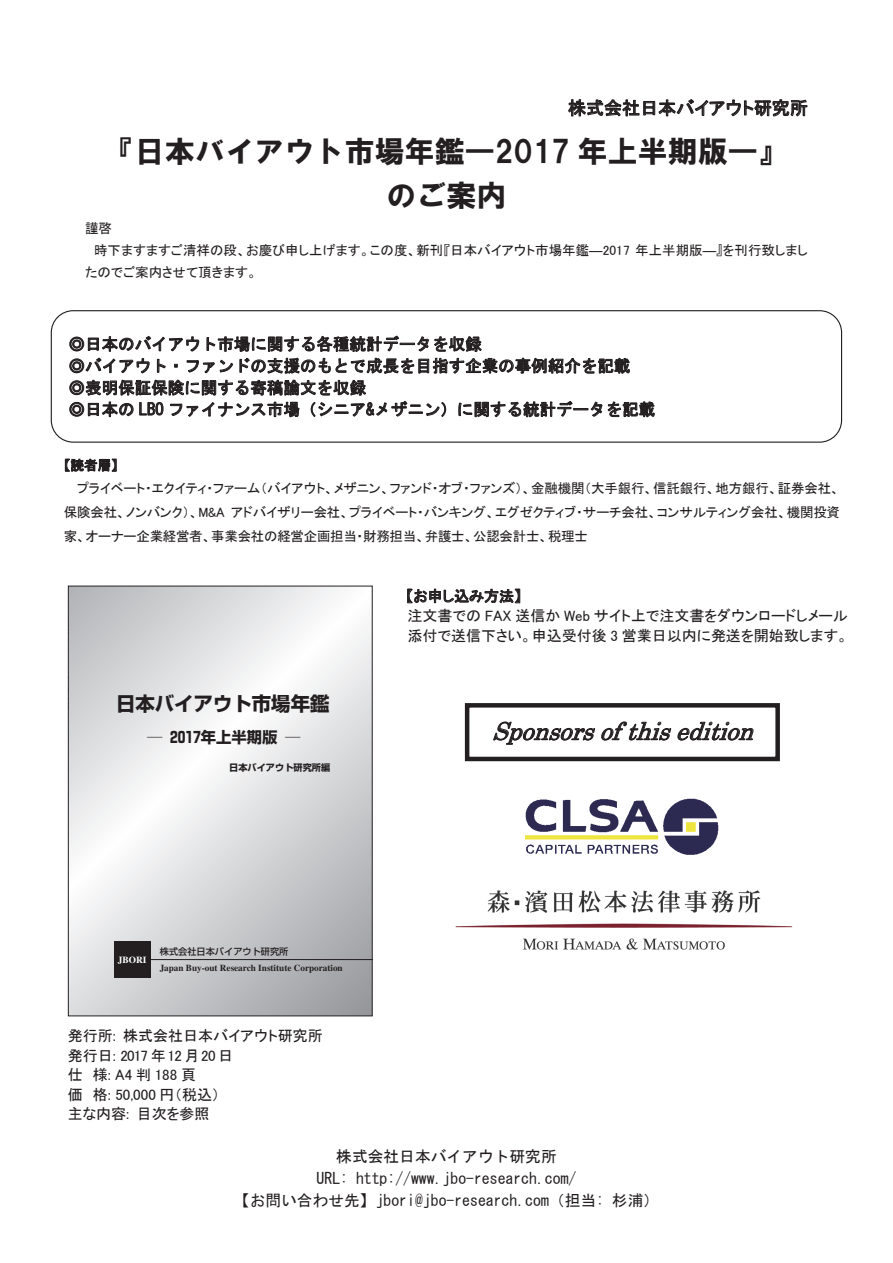
<style>
.page{position:relative;width:893px;height:1263px;background:#fff}
.page>*{position:absolute;margin:0;border:0;box-sizing:border-box;transform-origin:0 0}
.t1{font:30px/43.7px "HGS Soei Kakugothic UB";color:#231f20;text-align:center}
.t2{font:italic 24px "Century";color:#231f20}
.t3{font:700 19.35px "Shin Go";color:#231f20}
.t4{font:18px "MS P Gothic";color:#231f20}
.t5{font:16.5px/21.8px "MS Gothic";letter-spacing:.005em;color:#231f20}
.t6{font:15.75px/21.9px "MS Gothic";color:#231f20;text-align:center}
.t7{font:700 15.3px "Shin Go";color:#231f20}
.t8{font:15px/19.5px "MS P Gothic";color:#231f20}
.t9{font:13.5px "MS P Gothic";letter-spacing:-.005em;color:#231f20}
.t10{font:700 9.3px "Times";color:#fff}
.t11{font:700 9.15px "Times";color:#231f20}
.t12{font:500 9.15px "Shin Go";color:#231f20}
.t13{font:700 9.15px "Shin Go";color:#231f20}
.s1{font-family:"Shingo Num"}
</style>
<div class="page">
<svg style="left:568px;top:99px;width:239px;height:18px"></svg>
<svg style="left:65px;top:459px;width:52px;height:13px"></svg>
<svg style="left:407px;top:589px;width:113px;height:14px"></svg>
<div style="left:465px;top:703px;width:315px;height:58px;border:4px solid #231f20"></div>
<svg style="left:493px;top:721px;width:261px;height:24px"></svg>
<div style="left:51px;top:310px;width:791px;height:133px;border:1px solid #231f20;border-radius:22px"></div>
<svg style="left:70px;top:336px;width:560px;height:59px"></svg>
<svg style="left:70px;top:402px;width:63px;height:15px"></svg>
<svg style="left:139px;top:402px;width:24px;height:13px"></svg>
<svg style="left:170px;top:402px;width:129px;height:16px"></svg>
<svg style="left:311px;top:401px;width:135px;height:16px"></svg>
<svg style="left:459px;top:401px;width:196px;height:16px"></svg>
<svg style="left:70px;top:588px;width:300px;height:426px"></svg>
<div style="left:114px;top:941px;width:36px;height:36px;background:#231f20"></div>
<hr style="left:149px;top:959px;width:223px;height:1px;background:#231f20">
<div style="left:68px;top:586px;width:304px;height:430px;border:1px solid #231f20"></div>
<img style="left:525px;top:799px;width:194px;height:56px">
<img style="left:455px;top:891px;width:337px;height:58px">
<h3 class="t4" style="left:568px;top:99px;width:241px">株式会社日本バイアウト研究所</h3>
<h1 class="t1" style="left:105px;top:130px;width:684px">『日本バイアウト市場年鑑—2017 年上半期版—』のご案内</h1>
<p class="t9" style="left:85px;top:221px;width:28px">謹啓</p>
<p class="t9" style="left:94px;top:243px;width:715px">時下ますますご清祥の段、お慶び申し上げます。この度、新刊『日本バイアウト市場年鑑―2017 年上半期版―』を刊行致しまし</p>
<p class="t9" style="left:85px;top:265px;width:174px">たのでご案内させて頂きます。</p>
<p class="t5" style="left:69px;top:333px;width:588px">◎日本のバイアウト市場に関する各種統計データを収録<br>◎バイアウト・ファンドの支援のもとで成長を目指す企業の事例紹介を記載<br>◎表明保証保険に関する寄稿論文を収録<br>◎日本の LBO ファイナンス市場（シニア&amp;メザニン）に関する統計データを記載</p>
<p class="t9" style="left:64px;top:458px;width:56px">【読者層】</p>
<p class="t9" style="left:77px;top:481px;width:764px">プライベート・エクイティ・ファーム（バイアウト、メザニン、ファンド・オブ・ファンズ）、金融機関（大手銀行、信託銀行、地方銀行、証券会社、</p>
<p class="t9" style="left:64px;top:505px;width:778px">保険会社、ノンバンク）、M&amp;A アドバイザリー会社、プライベート・バンキング、エグゼクティブ・サーチ会社、コンサルティング会社、機関投資</p>
<p class="t9" style="left:64px;top:529px;width:526px">家、オーナー企業経営者、事業会社の経営企画担当・財務担当、弁護士、公認会計士、税理士</p>
<h3 class="t3" style="left:116px;top:691px;width:215px">日本バイアウト市場年鑑</h3>
<p class="t7" style="left:147px;top:727px;width:155px">─ <span class="s1">2017</span>年上半期版 ─</p>
<p class="t13" style="left:229px;top:761px;width:103px">日本バイアウト研究所編</p>
<p class="t8" style="left:406px;top:586px;width:444px">【お申し込み方法】<br>注文書での FAX 送信か Web サイト上で注文書をダウンロードしメール添付で送信下さい。申込受付後 3 営業日以内に発送を開始致します。</p>
<h2 class="t2" style="left:492px;top:711px;width:274px">Sponsors of this edition</h2>
<p class="t10" style="left:118px;top:954px;width:30px">JBORI</p>
<p class="t12" style="left:160px;top:946px;width:130px">株式会社日本バイアウト研究所</p>
<p class="t11" style="left:160px;top:962px;width:184px">Japan Buy-out Research Institute Corporation</p>
<p class="t8" style="left:68px;top:1026px;width:257px">発行所: 株式会社日本バイアウト研究所発行日: 2017 年12 月20 日<br>仕 様: A4 判 188 頁<br>価 格: 50,000 円（税込）<br>主な内容: 目次を参照</p>
<p class="t6" style="left:234px;top:1145px;width:427px">株式会社日本バイアウト研究所<br>URL: http://www.jbo-research.com/<br>【お問い合わせ先】jbori@jbo-research.com（担当: 杉浦）</p>
</div>
